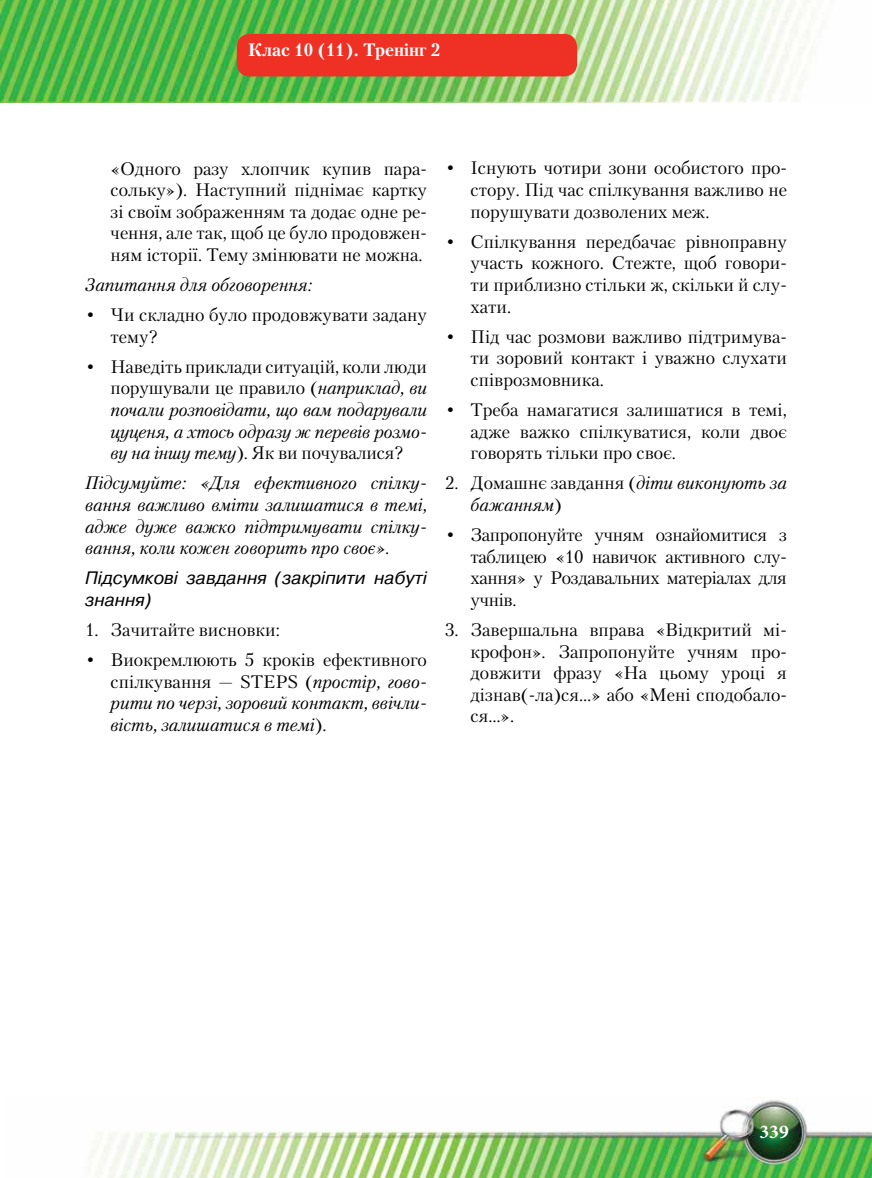
<style>
.page{position:relative;width:872px;height:1178px;background:#fff}
.page>*{position:absolute;margin:0;border:0;box-sizing:border-box;transform-origin:0 0}
.t1{font:700 19.5px "Minion Pro";color:#fff}
.t2{font:18px/21.6px "Petersburg C";color:#000;text-align:justify}
.t3{font:italic 18px/21.6px "Petersburg C";color:#000;text-align:justify}
.t4{font:italic 18px/21.6px "Pragmatica C";color:#000}
.t5{font:700 18px "Petersburg C";color:#fff}
.s1{font-style:normal}
</style>
<div class="page">
<img style="left:89px;top:1098px;width:783px;height:80px">
<img style="left:0;top:0;width:821px;height:102px">
<div style="left:237px;top:34px;width:340px;height:42px;background:#ee3124;border-radius:13px"></div>
<p class="t5" style="left:248px;top:40px;width:193px">Клас 10 (11). Тренінг 2</p>
<p class="t2" style="left:111px;top:157px;width:318px">«Одного разу хлопчик купив пара&shy;сольку»). Наступний піднімає картку зі своїм зображенням та додає одне ре&shy;чення, але так, щоб це було продовжен&shy;ням історії. Тему змінювати не можна.</p>
<p class="t3" style="left:85px;top:274px;width:228px">Запитання для обговорення:</p>
<p class="t2" style="left:111px;top:304px;width:318px;text-indent:-26px">• Чи складно було продовжувати задану тему?</p>
<p class="t3" style="left:111px;top:356px;width:318px;text-indent:-26px"><span class="s1">• Наведіть приклади ситуацій, коли люди порушували це правило (</span>наприклад, ви почали розповідати, що вам подарували цуценя, а хтось одразу ж перевів розмо&shy;ву на іншу тему<span class="s1">). Як ви почувалися?</span></p>
<p class="t3" style="left:85px;top:472px;width:343px">Підсумуйте: «Для ефективного спілку&shy;вання важливо вміти залишатися в темі, адже дуже важко підтримувати спілку&shy;вання, коли кожен говорить про своє».</p>
<p class="t4" style="left:85px;top:567px;width:343px">Підсумкові завдання (закріпити набуті знання)</p>
<p class="t2" style="left:85px;top:619px;width:196px">1. Зачитайте висновки:</p>
<p class="t3" style="left:111px;top:649px;width:318px;text-indent:-26px"><span class="s1">• Виокремлюють 5 кроків ефективного спілкування — STEPS (</span>простір, гово&shy;рити по черзі, зоровий контакт, ввічли&shy;вість, залишатися в темі<span class="s1">).</span></p>
<p class="t2" style="left:470px;top:157px;width:318px;text-indent:-26px">• Існують чотири зони особистого про&shy;стору. Під час спілкування важливо не порушувати дозволених меж.</p>
<p class="t2" style="left:470px;top:230px;width:318px;text-align:left;text-indent:-26px">• Спілкування передбачає рівноправну участь кожного. Стежте, щоб говори&shy;ти приблизно стільки ж, скільки й слу&shy;хати.</p>
<p class="t2" style="left:470px;top:325px;width:318px;text-indent:-26px">• Під час розмови важливо підтримува&shy;ти зоровий контакт і уважно слухати співрозмовника.</p>
<p class="t2" style="left:470px;top:399px;width:318px;text-indent:-26px">• Треба намагатися залишатися в темі, адже важко спілкуватися, коли двоє говорять тільки про своє.</p>
<p class="t3" style="left:470px;top:472px;width:318px;text-indent:-26px"><span class="s1">2. Домашнє завдання (</span>діти виконують за бажанням<span class="s1">)</span></p>
<p class="t2" style="left:470px;top:524px;width:318px;text-indent:-26px">• Запропонуйте учням ознайомитися з таблицею «10 навичок активного слу&shy;хання» у Роздавальних матеріалах для учнів.</p>
<p class="t2" style="left:470px;top:619px;width:318px;text-indent:-26px">3. Завершальна вправа «Відкритий мі&shy;крофон». Запропонуйте учням про&shy;довжити фразу «На цьому уроці я дізнав(-ла)ся…» або «Мені сподобало&shy;ся…».</p>
<p class="t1" style="left:759px;top:1118px;width:31px">339</p>
</div>
